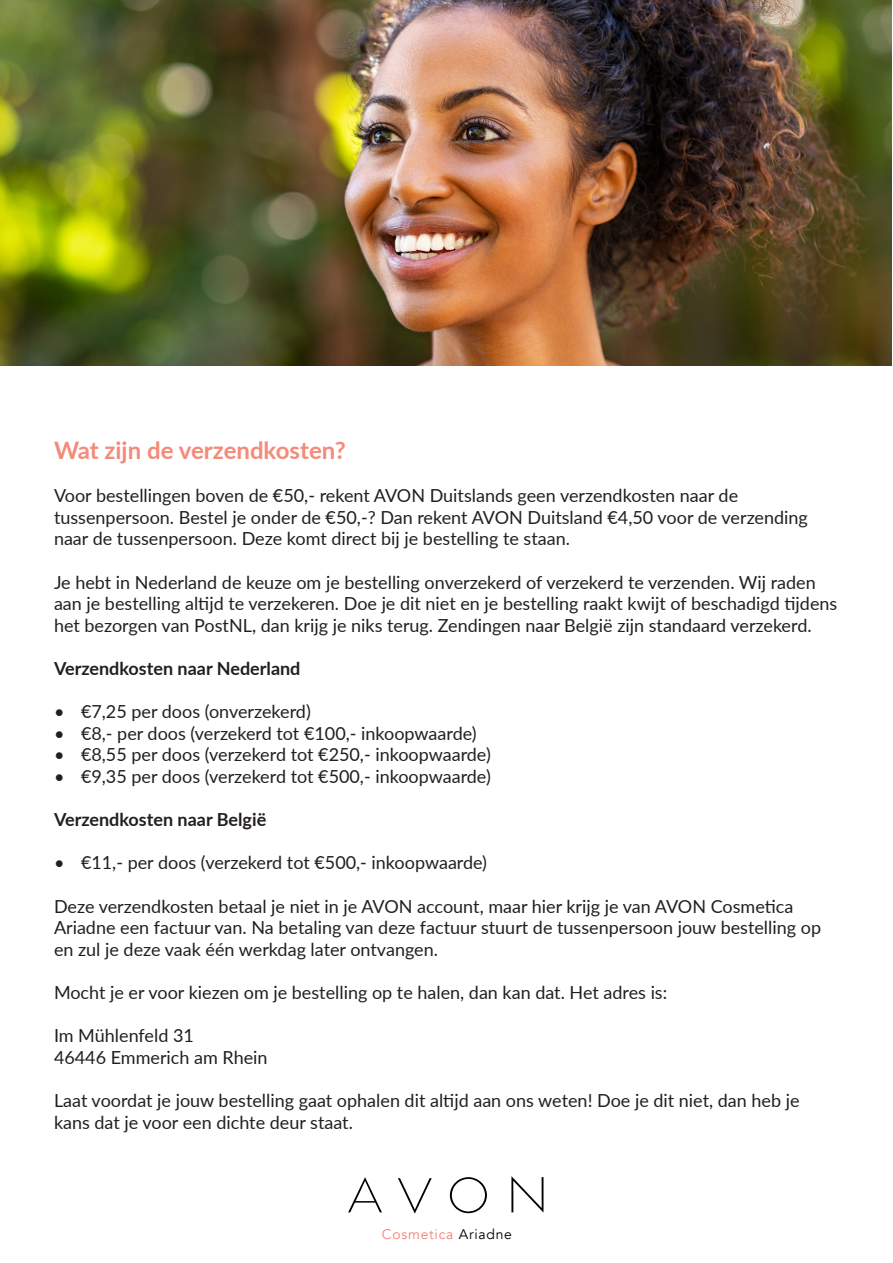
<style>
.page{position:relative;width:893px;height:1263px;background:#fff}
.page>*{position:absolute;margin:0;border:0;box-sizing:border-box;transform-origin:0 0}
.t1{font:700 24px "Lato";color:#f48a79}
.t2{font:18px/21.6px "Lato";color:#231f20}
.t3{font:700 18px "Lato";color:#231f20}
.t4{font:13.95px "Avenir";letter-spacing:.05em;color:#fd7f70}
.s1{color:#000}
</style>
<div class="page">
<img style="left:0;top:0;width:892px;height:366px">
<svg style="left:450px;top:1177px;width:37px;height:36px"></svg>
<svg style="left:398px;top:1178px;width:34px;height:35px"></svg>
<svg style="left:511px;top:1176px;width:32px;height:36px"></svg>
<svg style="left:348px;top:1177px;width:34px;height:35px"></svg>
<p class="t1" style="left:54px;top:433px;width:293px">Wat zijn de verzendkosten?</p>
<p class="t2" style="left:54px;top:484px;width:686px">Voor bestellingen boven de €50,- rekent AVON Duitslands geen verzendkosten naar de</p>
<p class="t2" style="left:54px;top:506px;width:755px">tussenpersoon. Bestel je onder de €50,-? Dan rekent AVON Duitsland €4,50 voor de verzending naar de tussenpersoon. Deze komt direct bij je bestelling te staan.</p>
<p class="t2" style="left:54px;top:570px;width:785px">Je hebt in Nederland de keuze om je bestelling onverzekerd of verzekerd te verzenden. Wij raden aan je bestelling altijd te verzekeren. Doe je dit niet en je bestelling raakt kwijt of beschadigd tijdens het bezorgen van PostNL, dan krijg je niks terug. Zendingen naar België zijn standaard verzekerd.</p>
<p class="t3" style="left:54px;top:655px;width:248px">Verzendkosten naar Nederland</p>
<p class="t2" style="left:54px;top:700px;width:258px">• €7,25 per doos (onverzekerd)</p>
<p class="t2" style="left:54px;top:722px;width:424px">• €8,- per doos (verzekerd tot €100,- inkoopwaarde)</p>
<p class="t2" style="left:54px;top:743px;width:438px">• €8,55 per doos (verzekerd tot €250,- inkoopwaarde)</p>
<p class="t2" style="left:54px;top:765px;width:438px">• €9,35 per doos (verzekerd tot €500,- inkoopwaarde)</p>
<p class="t3" style="left:54px;top:806px;width:214px">Verzendkosten naar België</p>
<p class="t2" style="left:54px;top:851px;width:435px">• €11,- per doos (verzekerd tot €500,- inkoopwaarde)</p>
<p class="t2" style="left:54px;top:894px;width:741px">Deze verzendkosten betaal je niet in je AVON account, maar hier krijg je van AVON Cosmetica</p>
<p class="t2" style="left:54px;top:916px;width:769px">Ariadne een factuur van. Na betaling van deze factuur stuurt de tussenpersoon jouw bestelling op en zul je deze vaak één werkdag later ontvangen.</p>
<p class="t2" style="left:54px;top:981px;width:615px">Mocht je er voor kiezen om je bestelling op te halen, dan kan dat. Het adres is:</p>
<p class="t2" style="left:54px;top:1024px;width:141px">Im Mühlenfeld 31</p>
<p class="t2" style="left:54px;top:1046px;width:215px">46446 Emmerich am Rhein</p>
<p class="t2" style="left:54px;top:1089px;width:747px">Laat voordat je jouw bestelling gaat ophalen dit altijd aan ons weten! Doe je dit niet, dan heb je kans dat je voor een dichte deur staat.</p>
<p class="t4" style="left:382px;top:1226px;width:131px">Cosmetica <span class="s1">Ariadne</span></p>
</div>
